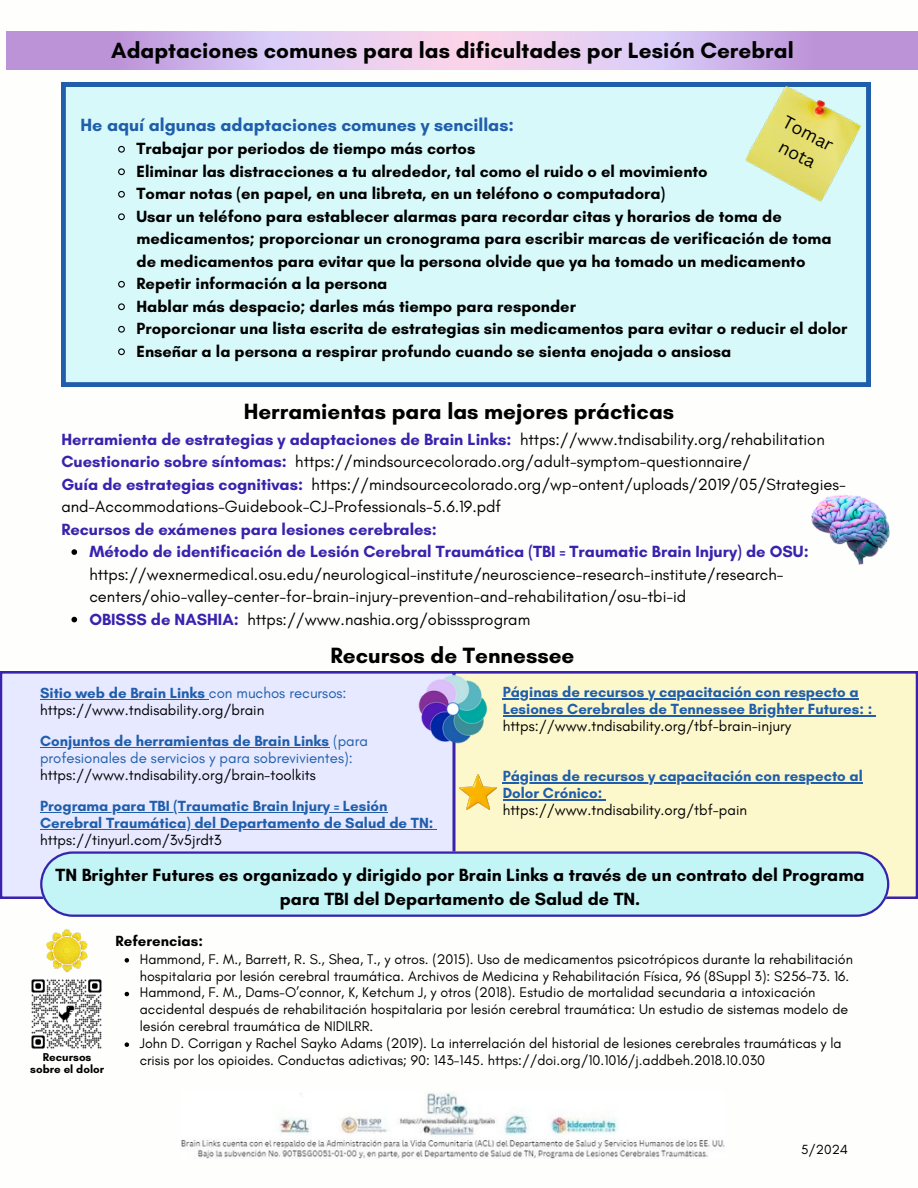
<style>
.page{position:relative;width:918px;height:1188px;background:#fff}
.page>*{position:absolute;margin:0;border:0;box-sizing:border-box;transform-origin:0 0}
.t1{font:700 22.5px "Glacial Indifference";color:#000}
.t2{font:700 18px/24.8px "Glacial Indifference";color:#000;text-align:center}
.t3{font:700 18px "Glacial Indifference";color:#205eab}
.t4{font:17.55px "Canva Sans";color:#000}
.t5{font:700 16.5px/22.5px "Glacial Indifference";color:#000}
.t6{font:16.5px "Glacial Indifference";color:#000}
.t7{font:700 16.5px/22.5px "Glacial Indifference";color:#3922ae}
.t8{font:700 15px/16.8px "Glacial Indifference";color:#205eab}
.t9{font:15px/17px "Glacial Indifference";color:#205eab}
.t10{font:15px/17px "Glacial Indifference";color:#000}
.t11{font:700 15px "Glacial Indifference";color:#000}
.t12{font:14.25px/16.8px "Glacial Indifference";color:#000}
.t13{font:13.5px "Glacial Indifference";color:#000}
.t14{font:700 11.55px "Glacial Indifference";color:#000}
.s1{font-weight:400;color:#000}
.s2{font-weight:700;color:#3922ae}
.s3{font-weight:700;color:#205eab}
.s4{color:#205eab}
.s5{font-weight:700}
.s6{color:#000}
</style>
<div class="page">
<div style="left:61px;top:82px;width:809px;height:304px;background:#d7f9fa"></div>
<svg style="left:117px;top:145px;width:9px;height:8px"></svg>
<svg style="left:117px;top:168px;width:9px;height:8px"></svg>
<svg style="left:117px;top:190px;width:9px;height:8px"></svg>
<svg style="left:117px;top:213px;width:9px;height:8px"></svg>
<svg style="left:117px;top:280px;width:9px;height:8px"></svg>
<svg style="left:117px;top:303px;width:9px;height:8px"></svg>
<svg style="left:117px;top:325px;width:9px;height:8px"></svg>
<svg style="left:117px;top:348px;width:9px;height:8px"></svg>
<svg style="left:7px;top:31px;width:911px;height:38px;background:#d5b7e7"></svg>
<img style="left:812px;top:494px;width:77px;height:71px">
<div style="left:0;top:671px;width:453px;height:228px;background:#e6e9ff"></div>
<div style="left:453px;top:671px;width:465px;height:228px;background:#fdf8cb"></div>
<svg style="left:40px;top:851px;width:849px;height:66px;background:#bae5f0"></svg>
<hr style="left:40px;top:699px;width:169px;height:1px;background:#205eab">
<hr style="left:40px;top:747px;width:289px;height:1px;background:#205eab">
<hr style="left:40px;top:812px;width:265px;height:1px;background:#205eab">
<hr style="left:305px;top:812px;width:82px;height:1px;background:#205eab">
<hr style="left:40px;top:829px;width:394px;height:1px;background:#205eab">
<img style="left:415px;top:671px;width:75px;height:76px">
<img style="left:459px;top:774px;width:37px;height:35px">
<img style="left:46px;top:929px;width:42px;height:44px">
<img style="left:31px;top:979px;width:71px;height:70px">
<svg style="left:71px;top:549px;width:6px;height:6px"></svg>
<svg style="left:71px;top:617px;width:6px;height:5px"></svg>
<img style="left:742px;top:82px;width:122px;height:123px">
<img style="left:181px;top:1092px;width:543px;height:66px">
<hr style="left:503px;top:698px;width:356px;height:1px;background:#205eab">
<hr style="left:503px;top:715px;width:369px;height:1px;background:#205eab">
<hr style="left:503px;top:783px;width:360px;height:1px;background:#205eab">
<hr style="left:503px;top:799px;width:99px;height:2px;background:#205eab">
<svg style="left:125px;top:958px;width:4px;height:5px"></svg>
<svg style="left:125px;top:992px;width:4px;height:4px"></svg>
<svg style="left:125px;top:1042px;width:4px;height:5px"></svg>
<h5 class="t1" style="left:111px;top:37px;width:684px">Adaptaciones comunes para las dificultades por Lesión Cerebral</h5>
<p class="t4" style="left:790px;top:110px;width:56px;rotate:28deg">Tomar</p>
<p class="t3" style="left:80px;top:114px;width:435px">He aquí algunas adaptaciones comunes y sencillas:</p>
<h1 class="t5" style="left:137px;top:137px;width:340px">Trabajar por periodos de tiempo más cortos</h1>
<p class="t5" style="left:137px;top:160px;width:573px">Eliminar las distracciones a tu alrededor, tal como el ruido o el movimiento</p>
<h3 class="t5" style="left:137px;top:182px;width:530px">Tomar notas (en papel, en una libreta, en un teléfono o computadora)</h3>
<h2 class="t5" style="left:137px;top:205px;width:697px">Usar un teléfono para establecer alarmas para recordar citas y horarios de toma de medicamentos; proporcionar un cronograma para escribir marcas de verificación de toma de medicamentos para evitar que la persona olvide que ya ha tomado un medicamento</h2>
<p class="t5" style="left:137px;top:272px;width:252px">Repetir información a la persona</p>
<p class="t5" style="left:137px;top:295px;width:441px">Hablar más despacio; darles más tiempo para responder</p>
<p class="t5" style="left:137px;top:317px;width:713px">Proporcionar una lista escrita de estrategias sin medicamentos para evitar o reducir el dolor</p>
<p class="t5" style="left:137px;top:340px;width:596px">Enseñar a la persona a respirar profundo cuando se sienta enojada o ansiosa</p>
<p class="t4" style="left:786px;top:134px;width:40px;rotate:28deg">nota</p>
<p class="t1" style="left:244px;top:398px;width:432px">Herramientas para las mejores prácticas</p>
<p class="t7" style="left:61px;top:428px;width:765px">Herramienta de estrategias y adaptaciones de Brain Links: <span class="s1">https://www.tndisability.org/rehabilitation<br></span>Cuestionario sobre síntomas: <span class="s1">https://mindsourcecolorado.org/adult-symptom-questionnaire/<br></span>Guía de estrategias cognitivas:</p>
<p class="t6" style="left:312px;top:474px;width:536px">https://mindsourcecolorado.org/wp-ontent/uploads/2019/05/Strategies-</p>
<p class="t6" style="left:61px;top:496px;width:441px">and-Accommodations-Guidebook-CJ-Professionals-5.6.19.pdf</p>
<p class="t7" style="left:61px;top:518px;width:377px">Recursos de exámenes para lesiones cerebrales:</p>
<p class="t7" style="left:89px;top:540px;width:721px">Método de identificación de Lesión Cerebral Traumática (TBI = Traumatic Brain Injury) de OSU:</p>
<p class="t6" style="left:89px;top:564px;width:696px">https://wexnermedical.osu.edu/neurological-institute/neuroscience-research-institute/research-</p>
<p class="t6" style="left:89px;top:586px;width:599px">centers/ohio-valley-center-for-brain-injury-prevention-and-rehabilitation/osu-tbi-id</p>
<p class="t6" style="left:89px;top:609px;width:442px"><span class="s2">OBISSS de NASHIA:</span> https://www.nashia.org/obisssprogram</p>
<h5 class="t1" style="left:330px;top:642px;width:246px">Recursos de Tennessee</h5>
<h5 class="t8" style="left:503px;top:683px;width:358px">Páginas de recursos y capacitación con respecto a</h5>
<p class="t8" style="left:503px;top:700px;width:371px">Lesiones Cerebrales de Tennessee Brighter Futures: : <span class="s1">https://www.tndisability.org/tbf-brain-injury</span></p>
<p class="t8" style="left:503px;top:768px;width:362px">Páginas de recursos y capacitación con respecto al<br>Dolor Crónico:<br><span class="s1">https://www.tndisability.org/tbf-pain</span></p>
<p class="t10" style="left:40px;top:684px;width:308px"><span class="s3">Sitio web de Brain Links</span> <span class="s4">con muchos recursos: </span>https://www.tndisability.org/brain</p>
<p class="t9" style="left:40px;top:732px;width:329px"><span class="s5">Conjuntos de herramientas de Brain Links</span> (para profesionales de servicios y para sobrevivientes): <span class="s6">https://www.tndisability.org/brain-toolkits</span></p>
<p class="t8" style="left:40px;top:797px;width:349px">Programa para TBI (Traumatic Brain Injury = Lesión</p>
<h1 class="t8" style="left:40px;top:814px;width:395px">Cerebral Traumática) del Departamento de Salud de TN: <span class="s1">https://tinyurl.com/3v5jrdt3</span></h1>
<h5 class="t2" style="left:56px;top:862px;width:811px">TN Brighter Futures es organizado y dirigido por Brain Links a través de un contrato del Programa para TBI del Departamento de Salud de TN.</h5>
<p class="t11" style="left:116px;top:931px;width:89px">Referencias:</p>
<p class="t12" style="left:140px;top:950px;width:715px">Hammond, F. M., Barrett, R. S., Shea, T., y otros. (2015). Uso de medicamentos psicotrópicos durante la rehabilitación</p>
<p class="t12" style="left:140px;top:967px;width:711px">hospitalaria por lesión cerebral traumática. Archivos de Medicina y Rehabilitación Física, 96 (8Suppl 3): S256-73. 16.<br>Hammond, F. M., Dams-O’connor, K, Ketchum J, y otros (2018). Estudio de mortalidad secundaria a intoxicación</p>
<p class="t12" style="left:140px;top:1001px;width:710px">accidental después de rehabilitación hospitalaria por lesión cerebral traumática: Un estudio de sistemas modelo de lesión cerebral traumática de NIDILRR.<br>John D. Corrigan y Rachel Sayko Adams (2019). La interrelación del historial de lesiones cerebrales traumáticas y la</p>
<p class="t14" style="left:43px;top:1050px;width:50px">Recursos</p>
<h4 class="t12" style="left:140px;top:1052px;width:627px">crisis por los opioides. Conductas adictivas; 90: 143-145. https://doi.org/10.1016/j.addbeh.2018.10.030</h4>
<p class="t14" style="left:30px;top:1062px;width:76px">sobre el dolor</p>
<h2 class="t13" style="left:801px;top:1142px;width:49px">5/2024</h2>
</div>
